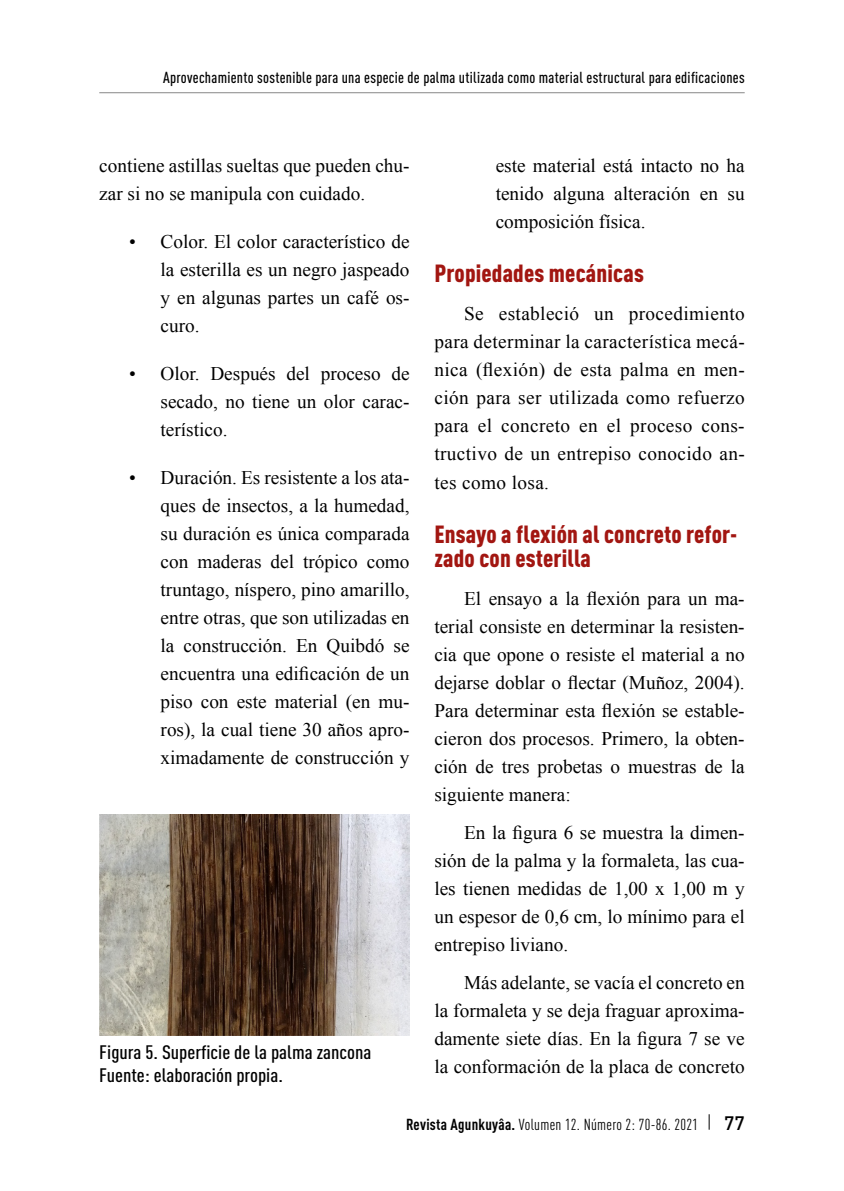
<style>
.page{position:relative;width:844px;height:1191px;background:#fff}
.page>*{position:absolute;margin:0;border:0;box-sizing:border-box;transform-origin:0 0}
.t1{font:900 condensed 24.5px/24.5px "DIN Pro";letter-spacing:.005em;color:#a21611}
.t2{font:19.25px/28px "Times New Roman";color:#000;text-align:justify}
.t3{font:500 condensed 19.25px/23.1px "DIN Pro";color:#000;scale:1.1 1}
.t4{font:500 19.25px "DIN Pro";color:#000}
.t5{font:500 condensed 15.75px "DIN Pro";letter-spacing:.02em;color:#000}
.t6{font:condensed 15.75px "DIN Pro";letter-spacing:.02em;color:#000}
.s1{font-weight:700}
</style>
<div class="page">
<hr style="left:99px;top:92px;width:645px;height:1px;background:#878787">
<svg style="left:708px;top:1114px;width:1px;height:15px"></svg>
<img style="left:99px;top:814px;width:310px;height:221px">
<p class="t5" style="left:163px;top:66px;width:583px">Aprovechamiento sostenible para una especie de palma utilizada como material estructural para edificaciones</p>
<p class="t2" style="left:99px;top:151px;width:312px">contiene astillas sueltas que pueden chu&shy;zar si no se manipula con cuidado.</p>
<p class="t2" style="left:160px;top:227px;width:250px;text-indent:-31px">• Color. El color característico de la esterilla es un negro jaspeado y en algunas partes un café os&shy;curo.</p>
<p class="t2" style="left:160px;top:359px;width:250px;text-indent:-31px">• Olor. Después del proceso de secado, no tiene un olor carac&shy;terístico.</p>
<p class="t2" style="left:160px;top:463px;width:250px;text-indent:-31px">• Duración. Es resistente a los ata&shy;ques de insectos, a la humedad, su duración es única comparada con maderas del trópico como truntago, níspero, pino amarillo, entre otras, que son utilizadas en la construcción. En Quibdó se encuentra una edificación de un piso con este material (en mu&shy;ros), la cual tiene 30 años apro&shy;ximadamente de construcción y</p>
<p class="t3" style="left:99px;top:1038px;width:249px">Figura 5. Superficie de la palma zancona<br>Fuente: elaboración propia.</p>
<p class="t2" style="left:495px;top:151px;width:250px">este material está intacto no ha tenido alguna alteración en su composición física.</p>
<p class="t1" style="left:434px;top:259px;width:211px">Propiedades mecánicas</p>
<p class="t2" style="left:434px;top:300px;width:312px;text-indent:30px">Se estableció un procedimiento para determinar la característica mecá&shy;nica (flexión) de esta palma en men&shy;ción para ser utilizada como refuerzo para el concreto en el proceso cons&shy;tructivo de un entrepiso conocido an&shy;tes como losa.</p>
<p class="t1" style="left:434px;top:519px;width:304px">Ensayo a flexión al concreto refor&shy;zado con esterilla</p>
<p class="t2" style="left:434px;top:584px;width:312px;text-indent:30px">El ensayo a la flexión para un ma&shy;terial consiste en determinar la resisten&shy;cia que opone o resiste el material a no dejarse doblar o flectar (Muñoz, 2004).<br>Para determinar esta flexión se estable&shy;cieron dos procesos. Primero, la obten&shy;ción de tres probetas o muestras de la siguiente manera:</p>
<p class="t2" style="left:434px;top:818px;width:312px;text-indent:30px">En la figura 6 se muestra la dimen&shy;sión de la palma y la formaleta, las cua&shy;les tienen medidas de 1,00 x 1,00 m y un espesor de 0,6 cm, lo mínimo para el entrepiso liviano.</p>
<p class="t2" style="left:434px;top:968px;width:312px;text-indent:30px">Más adelante, se vacía el concreto en la formaleta y se deja fraguar aproxima&shy;damente siete días. En la figura 7 se ve la conformación de la placa de concreto</p>
<p class="t6" style="left:406px;top:1112px;width:293px"><span class="s1">Revista Agunkuyâa.</span> Volumen 12. Número 2: 70-86. 2021</p>
<p class="t4" style="left:724px;top:1107px;width:22px">77</p>
</div>
